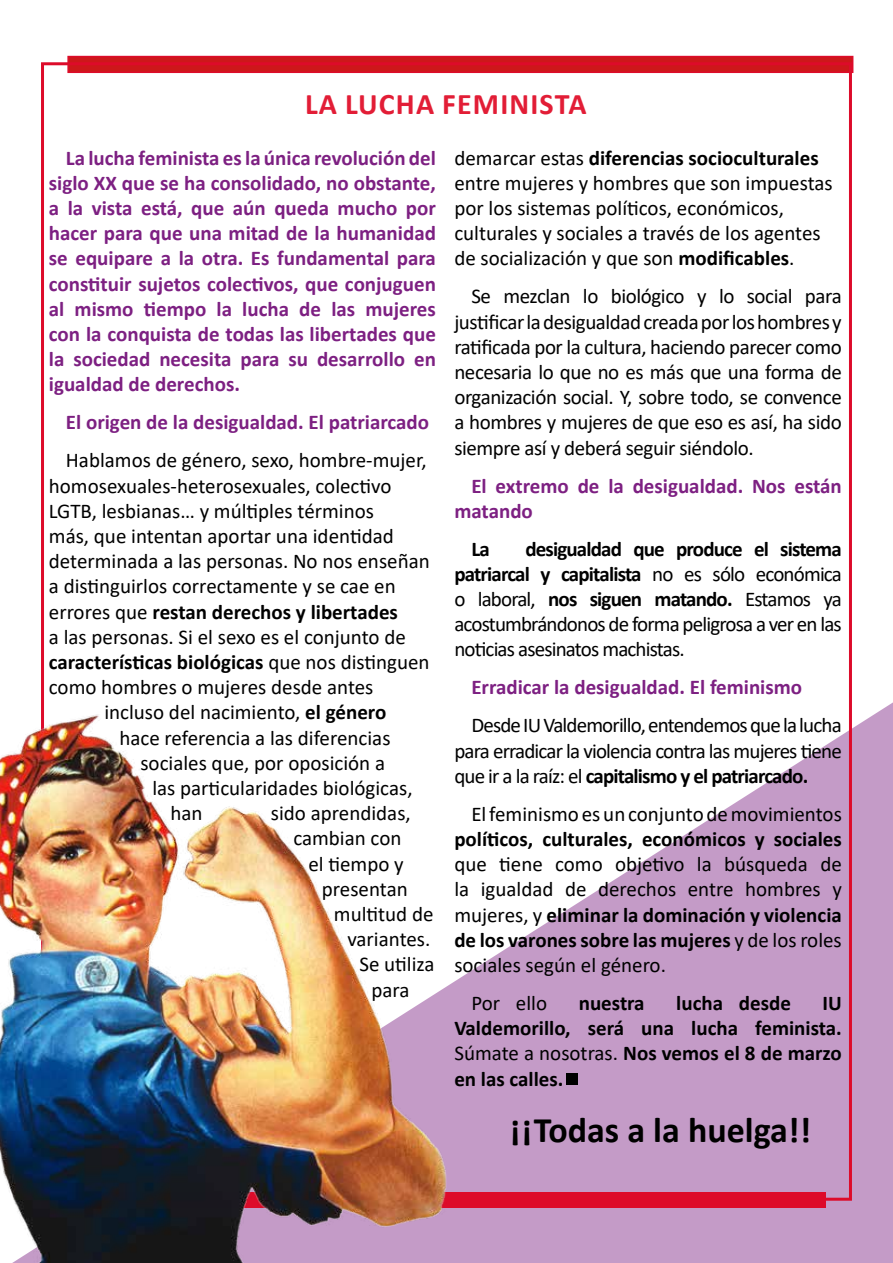
<style>
.page{position:relative;width:893px;height:1263px;background:#fff}
.page>*{position:absolute;margin:0;border:0;box-sizing:border-box;transform-origin:0 0}
.t1{font:700 36px "Calibri";color:#000}
.t2{font:700 30px "Calibri";letter-spacing:.04em;color:#e21d36}
.t3{font:21px/25.2px "Calibri";color:#000;text-align:justify}
.t4{font:700 21px/25.2px "Calibri";color:#7d2082;text-align:justify}
.t5{font:700 21px/25.2px "Calibri";color:#000;text-align:justify}
.s1{font-weight:400}
.s2{font-weight:700}
</style>
<div class="page">
<div style="left:67px;top:56px;width:786px;height:17px;background:linear-gradient(to right,#d2131f,#d2131f);border:2px solid #dd0b2a"></div>
<svg style="left:446px;top:702px;width:447px;height:561px;fill:#c49bc7"></svg>
<div style="left:41px;top:1192px;width:785px;height:16px;background:#dd0b2a"></div>
<img style="left:0;top:710px;width:446px;height:553px">
<div style="left:566px;top:1074px;width:11px;height:11px;background:#000"></div>
<h2 class="t2" style="left:305px;top:83px;width:283px">LA LUCHA FEMINISTA</h2>
<p class="t4" style="left:49px;top:145px;width:389px;text-indent:17px">La lucha feminista es la única revolución del siglo XX que se ha consolidado, no obstante, a la vista está, que aún queda mucho por hacer para que una mitad de la humanidad se equipare a la otra. Es fundamental para constituir sujetos colectivos, que conjuguen al mismo tiempo la lucha de las mujeres con la conquista de todas las libertades que la sociedad necesita para su desarrollo en igualdad de derechos.</p>
<p class="t4" style="left:66px;top:409px;width:365px">El origen de la desigualdad. El patriarcado</p>
<p class="t3" style="left:66px;top:447px;width:362px">Hablamos de género, sexo, hombre-mujer,</p>
<p class="t3" style="left:49px;top:472px;width:344px">homosexuales-heterosexuales, colectivo</p>
<p class="t3" style="left:49px;top:498px;width:327px">LGTB, lesbianas… y múltiples términos</p>
<p class="t3" style="left:49px;top:523px;width:346px">más, que intentan aportar una identidad</p>
<p class="t3" style="left:49px;top:548px;width:382px">determinada a las personas. No nos enseñan</p>
<p class="t3" style="left:49px;top:573px;width:348px">a distinguirlos correctamente y se cae en</p>
<p class="t5" style="left:49px;top:599px;width:351px"><span class="s1">errores que</span> restan derechos y libertades</p>
<p class="t3" style="left:49px;top:624px;width:358px">a las personas. Si el sexo es el conjunto de</p>
<p class="t5" style="left:49px;top:649px;width:382px">características biológicas <span class="s1">que nos distinguen</span></p>
<p class="t3" style="left:49px;top:674px;width:326px">como hombres o mujeres desde antes</p>
<p class="t3" style="left:104px;top:699px;width:283px">incluso del nacimiento, <span class="s2">el género</span></p>
<p class="t3" style="left:119px;top:724px;width:273px">hace referencia a las diferencias</p>
<p class="t3" style="left:140px;top:750px;width:246px">sociales que, por oposición a</p>
<p class="t3" style="left:152px;top:775px;width:262px">las particularidades biológicas,</p>
<p class="t3" style="left:170px;top:800px;width:34px">han</p>
<p class="t3" style="left:271px;top:800px;width:141px">sido aprendidas,</p>
<p class="t3" style="left:293px;top:825px;width:110px">cambian con</p>
<p class="t3" style="left:308px;top:850px;width:97px">el tiempo y</p>
<p class="t3" style="left:322px;top:876px;width:87px">presentan</p>
<p class="t3" style="left:334px;top:901px;width:101px">multitud de</p>
<p class="t3" style="left:347px;top:926px;width:85px">variantes.</p>
<p class="t3" style="left:359px;top:951px;width:77px">Se utiliza</p>
<p class="t3" style="left:371px;top:976px;width:40px">para</p>
<p class="t3" style="left:454px;top:144px;width:380px;text-align:left">demarcar estas <span class="s2">diferencias socioculturales </span>entre mujeres y hombres que son impuestas por los sistemas políticos, económicos, culturales y sociales a través de los agentes de socialización y que son <span class="s2">modificables</span>.</p>
<p class="t3" style="left:454px;top:283px;width:389px;text-indent:17px">Se mezclan lo biológico y lo social para justificar la desigualdad creada por los hombres y ratificada por la cultura, haciendo parecer como necesaria lo que no es más que una forma de organización social. Y, sobre todo, se convence a hombres y mujeres de que eso es así, ha sido siempre así y deberá seguir siéndolo.</p>
<p class="t4" style="left:454px;top:473px;width:389px;text-indent:17px">El extremo de la desigualdad. Nos están matando</p>
<p class="t5" style="left:471px;top:536px;width:20px">La</p>
<p class="t3" style="left:454px;top:535px;width:389px;text-indent:71px"><span class="s2">desigualdad que produce el sistema patriarcal y capitalista</span> no es sólo económica o laboral, <span class="s2">nos siguen matando.</span> Estamos ya acostumbrándonos de forma peligrosa a ver en las noticias asesinatos machistas.</p>
<p class="t4" style="left:471px;top:674px;width:332px">Erradicar la desigualdad. El feminismo</p>
<p class="t3" style="left:454px;top:712px;width:389px;text-indent:17px">Desde IU Valdemorillo, entendemos que la lucha para erradicar la violencia contra las mujeres tiene que ir a la raíz: el <span class="s2">capitalismo y el patriarcado.</span></p>
<p class="t3" style="left:471px;top:801px;width:372px">El feminismo es un conjunto de movimientos</p>
<p class="t5" style="left:454px;top:826px;width:389px">políticos, culturales, económicos y sociales</p>
<p class="t3" style="left:454px;top:851px;width:389px">que tiene como objetivo la búsqueda de la igualdad de derechos entre hombres y mujeres, y <span class="s2">eliminar la dominación y violencia de los varones sobre las mujeres</span> y de los roles sociales según el género.</p>
<p class="t3" style="left:471px;top:990px;width:77px">Por ello</p>
<p class="t5" style="left:579px;top:990px;width:67px">nuestra</p>
<p class="t5" style="left:676px;top:990px;width:116px">lucha desde</p>
<p class="t5" style="left:454px;top:990px;width:389px;text-indent:368px">IU Valdemorillo, será una lucha feminista.<br><span class="s1">Súmate a nosotras.</span> Nos vemos el 8 de marzo en las calles.</p>
<h1 class="t1" style="left:510px;top:1104px;width:303px">¡¡Todas a la huelga!!</h1>
</div>
